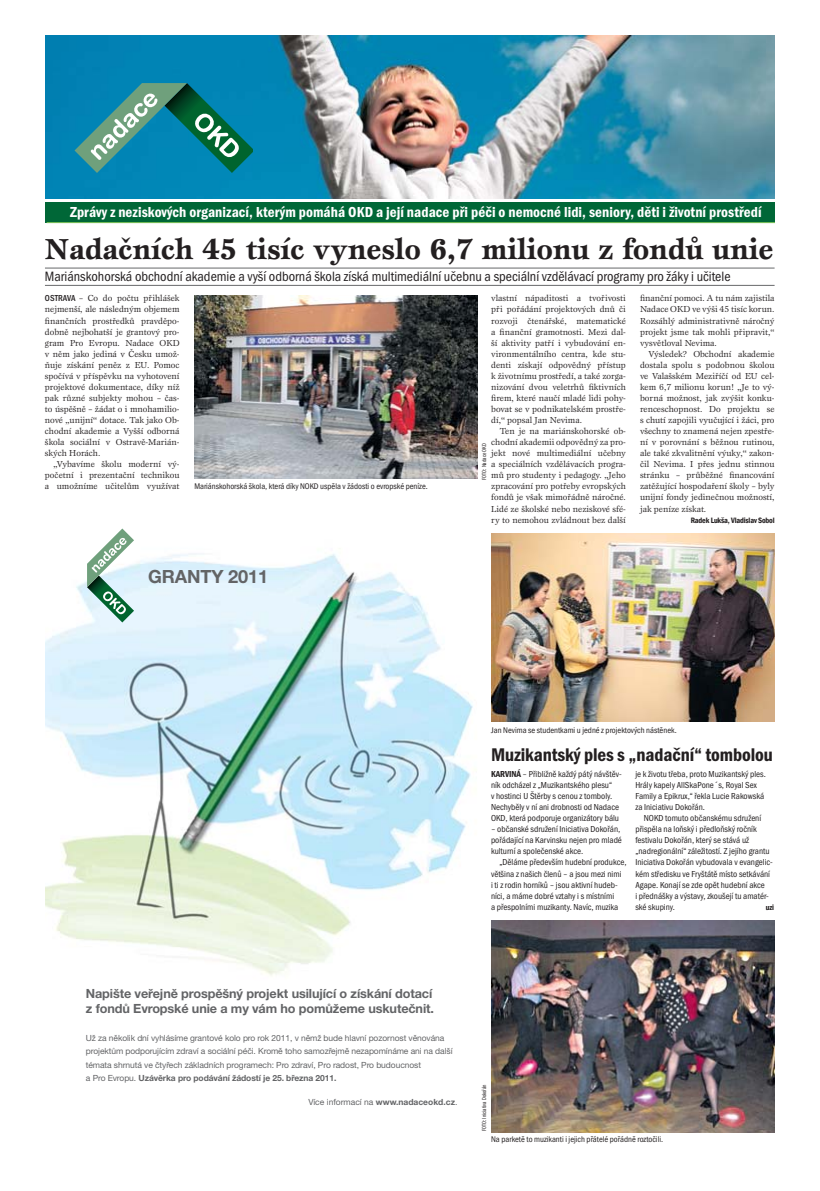
<style>
.page{position:relative;width:820px;height:1191px;background:#fff}
.page>*{position:absolute;margin:0;border:0;box-sizing:border-box;transform-origin:0 0}
.t1{font:700 30px "Esprit CE";letter-spacing:-.01em;color:#231f20}
.t2{font:19px "Franklin Got Itc TOT Dem Con";letter-spacing:-.005em;color:#231f20}
.t3{font:700 18.2px "Helvetica Neue CE";letter-spacing:-.01em;color:#636466}
.t4{font:15px "Franklin Got Itc TOT Dem Con";letter-spacing:.005em;color:#fff}
.t5{font:14px "Franklin Got Itc TOT Boo Con";color:#231f20}
.t6{font:700 12.7px/15.2px "Helvetica Neue CE";letter-spacing:-.01em;color:#636466}
.t7{font:9px/11.1px "Esprit Itc TOT";color:#231f20;text-align:justify}
.t8{font:9px/11.1px "Franklin Got Itc TOT Boo Con";color:#231f20}
.t9{font:8.5px/13.6px "Helvetica Neue CE";letter-spacing:-.01em;color:#636466}
.t10{font:8.5px "Franklin Got Itc TOT Boo Con";color:#231f20}
.t11{font:600 condensed 8px "Franklin Gothic";letter-spacing:-.02em;color:#231f20}
.t12{font:6px "Franklin Got Itc TOT Boo Com";color:#231f20}
.s1{font-family:"Franklin Got Itc TOT Med Con"}
.s2{font-family:"Franklin Got Itc TOT Dem Con"}
.s3{font-weight:700}
</style>
<div class="page">
<img style="left:45px;top:36px;width:729px;height:162px">
<svg style="left:74px;top:83px;width:179px;height:90px;background:#258b99"></svg>
<div style="left:45px;top:202px;width:729px;height:21px;background:#006737"></div>
<hr style="left:47px;top:222px;width:727px;height:1px;background:#82c55b">
<hr style="left:45px;top:268px;width:729px;height:1px;background:#67686b">
<hr style="left:45px;top:285px;width:729px;height:1px;background:#67686b">
<img style="left:194px;top:295px;width:283px;height:184px">
<img style="left:491px;top:533px;width:282px;height:188px">
<img style="left:491px;top:920px;width:282px;height:212px">
<img style="left:45px;top:553px;width:431px;height:423px">
<svg style="left:87px;top:528px;width:47px;height:94px"></svg>
<h3 class="t4" style="left:70px;top:206px;width:692px">Zprávy z neziskových organizací, kterým pomáhá OKD a její nadace při péči o nemocné lidi, seniory, děti i životní prostředí</h3>
<h1 class="t1" style="left:45px;top:238px;width:729px">Nadačních 45 tisíc vyneslo 6,7 milionu z fondů unie</h1>
<h3 class="t5" style="left:45px;top:271px;width:686px">Mariánskohorská obchodní akademie a vyší odborná škola získá multimediální učebnu a speciální vzdělávací programy pro žáky i učitele</h3>
<p class="t7" style="left:45px;top:293px;width:136px"><span class="s1">OSTRAVA</span> – Co do počtu přihlášek nejmenší, ale následným objemem finančních prostředků pravděpo&shy;dobně nejbohatší je grantový pro&shy;gram Pro Evropu. Nadace OKD v něm jako jediná v Česku umož&shy;ňuje získání peněz z EU. Pomoc spočívá v příspěvku na vyhotovení projektové dokumentace, díky níž pak různé subjekty mohou – čas&shy;to úspěšně – žádat o i mnohamilio&shy;nové „unijní“ dotace. Tak jako Ob&shy;chodní akademie a Vyšší odborná škola sociální v Ostravě-Marián&shy;ských Horách.</p>
<p class="t7" style="left:45px;top:459px;width:136px;text-indent:9px">„Vybavíme školu moderní vý&shy;početní i prezentační technikou a umožníme učitelům využívat</p>
<p class="t10" style="left:194px;top:483px;width:235px">Mariánskohorská škola, která díky NOKD uspěla v žádosti o evropské peníze.</p>
<h3 class="t3" style="left:148px;top:565px;width:121px">GRANTY 2011</h3>
<p class="t7" style="left:491px;top:293px;width:136px">vlastní nápaditosti a tvořivosti při pořádání projektových dnů či rozvoji čtenářské, matematické a finanční gramotnosti. Mezi dal&shy;ší aktivity patří i vybudování en&shy;vironmentálního centra, kde stu&shy;denti získají odpovědný přístup k životnímu prostředí, a také zorga&shy;nizování dvou veletrhů fiktivních firem, které naučí mladé lidi pohy&shy;bovat se v podnikatelském prostře&shy;dí,“ popsal Jan Nevima.</p>
<p class="t7" style="left:491px;top:426px;width:136px;text-indent:9px">Ten je na mariánskohorské ob&shy;chodní akademii odpovědný za pro&shy;jekt nové multimediální učebny a speciálních vzdělávacích progra&shy;mů pro studenty i pedagogy. „Jeho zpracování pro potřeby evropských fondů je však mimořádně náročné.<br>Lidé ze školské nebo neziskové sfé&shy;ry to nemohou zvládnout bez další</p>
<p class="t12" style="left:481px;top:480px;width:38px;rotate:-90deg">FOTO: Nadace OKD</p>
<p class="t7" style="left:639px;top:293px;width:136px">finanční pomoci. A tu nám zajistila Nadace OKD ve výši 45 tisíc korun.<br>Rozsáhlý administrativně náročný projekt jsme tak mohli připravit,“ vysvětloval Nevima.</p>
<p class="t7" style="left:639px;top:349px;width:136px;text-indent:9px">Výsledek? Obchodní akademie dostala spolu s podobnou školou ve Valašském Meziříčí od EU cel&shy;kem 6,7 milionu korun! „Je to vý&shy;borná možnost, jak zvýšit konku&shy;renceschopnost. Do projektu se s chutí zapojili vyučující i žáci, pro všechny to znamená nejen zpestře&shy;ní v porovnání s běžnou rutinou, ale také zkvalitnění výuky,“ zakon&shy;čil Nevima. I přes jednu stinnou stránku – průběžné financování zatěžující hospodaření školy – byly unijní fondy jedinečnou možností, jak peníze získat.</p>
<p class="t11" style="left:690px;top:515px;width:85px">Radek Lukša, Vladislav Sobol</p>
<p class="t10" style="left:491px;top:726px;width:187px">Jan Nevima se studentkami u jedné z projektových nástěnek.</p>
<h2 class="t2" style="left:491px;top:747px;width:283px">Muzikantský ples s „nadační“ tombolou</h2>
<p class="t8" style="left:491px;top:769px;width:132px"><span class="s2">KARVINÁ</span> – Přibližně každý pátý návštěv&shy;ník odcházel z „Muzikantského plesu“<br>v hostinci U Štěrby s cenou z tomboly.<br>Nechyběly v ní ani drobnosti od Nadace OKD, která podporuje organizátory bálu</p>
<p class="t8" style="left:491px;top:824px;width:132px">– občanské sdružení Iniciativa Dokořán, pořádající na Karvinsku nejen pro mladé kulturní a společenské akce.</p>
<p class="t8" style="left:491px;top:857px;width:137px;text-indent:9px">„Děláme především hudební produkce, většina z našich členů – a jsou mezi nimi<br>i ti z rodin horníků – jsou aktivní hudeb&shy;níci, a máme dobré vztahy i s místními<br>a přespolními muzikanty. Navíc, muzika</p>
<p class="t8" style="left:635px;top:769px;width:132px">je k životu třeba, proto Muzikantský ples.<br>Hrály kapely AllSkaPone´s, Royal Sex Family a Epikrux,“ řekla Lucie Rakowská za Iniciativu Dokořán.</p>
<p class="t8" style="left:635px;top:813px;width:139px;text-indent:9px">NOKD tomuto občanskému sdružení přispěla na loňský i předloňský ročník festivalu Dokořán, který se stává už „nadregionální“ záležitostí. Z jejího grantu Iniciativa Dokořán vybudovala v evangelic&shy;kém středisku ve Fryštátě místo setkávání Agape. Konají se zde opět hudební akce<br>i přednášky a výstavy, zkoušejí tu amatér&shy;ské skupiny.</p>
<p class="t11" style="left:765px;top:902px;width:10px">uzi</p>
<h3 class="t6" style="left:86px;top:986px;width:349px">Napište veřejně prospěšný projekt usilující o získání dotací z fondů Evropské unie a my vám ho pomůžeme uskutečnit.</h3>
<p class="t9" style="left:86px;top:1031px;width:368px">Už za několik dní vyhlásíme grantové kolo pro rok 2011, v němž bude hlavní pozornost věnována projektům podporujícím zdraví a sociální péči. Kromě toho samozřejmě nezapomínáme ani na další témata shrnutá ve čtyřech základních programech: Pro zdraví, Pro radost, Pro budoucnost<br>a Pro Evropu. <span class="s3">Uzávěrka pro podávání žádostí je 25. března 2011.</span></p>
<p class="t9" style="left:308px;top:1096px;width:150px">Více informací na <span class="s3">www.nadaceokd.cz</span>.</p>
<p class="t12" style="left:481px;top:1131px;width:48px;rotate:-90deg">FOTO: Iniciativa Dokořán</p>
<p class="t10" style="left:491px;top:1135px;width:173px">Na parketě to muzikanti i jejich přátelé pořádně roztočili.</p>
</div>
